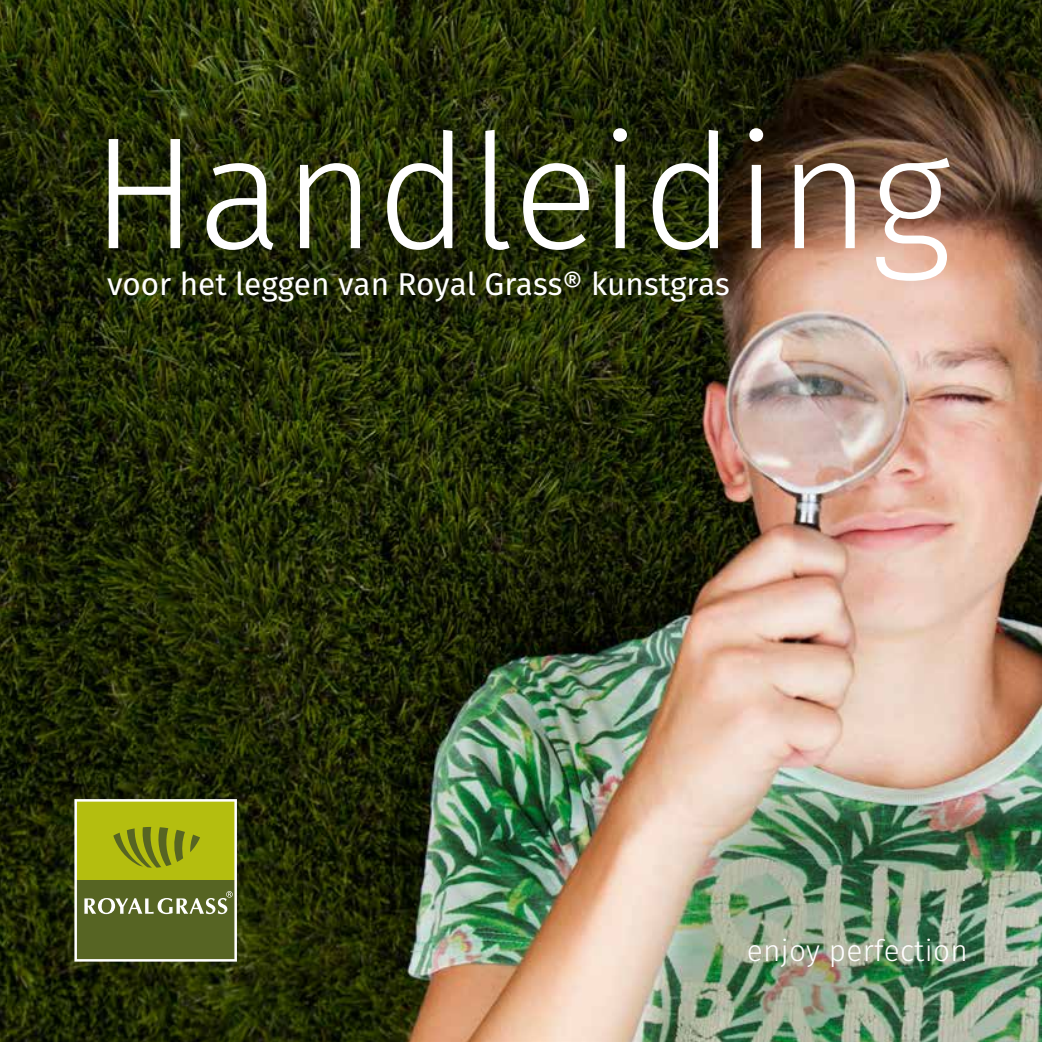
<style>
.page{position:relative;width:1042px;height:1042px;background:#fff}
.page>*{position:absolute;margin:0;border:0;box-sizing:border-box;transform-origin:0 0}
.t1{font:300 159.25px "Fira Sans";color:#fff}
.t2{font:31.5px "Fira Sans";color:#fff}
.t3{font:300 29.75px "Fira Sans";letter-spacing:.01em;color:#fff}
</style>
<div class="page">
<img style="left:0;top:0;width:1042px;height:1042px">
<svg style="left:74px;top:799px;width:163px;height:162px"></svg>
<h1 class="t1" style="left:91px;top:80px;width:861px">Handleiding</h1>
<p class="t2" style="left:107px;top:260px;width:624px">voor het leggen van Royal Grass® kunstgras</p>
<p class="t3" style="left:747px;top:929px;width:222px">enjoy perfection</p>
</div>
